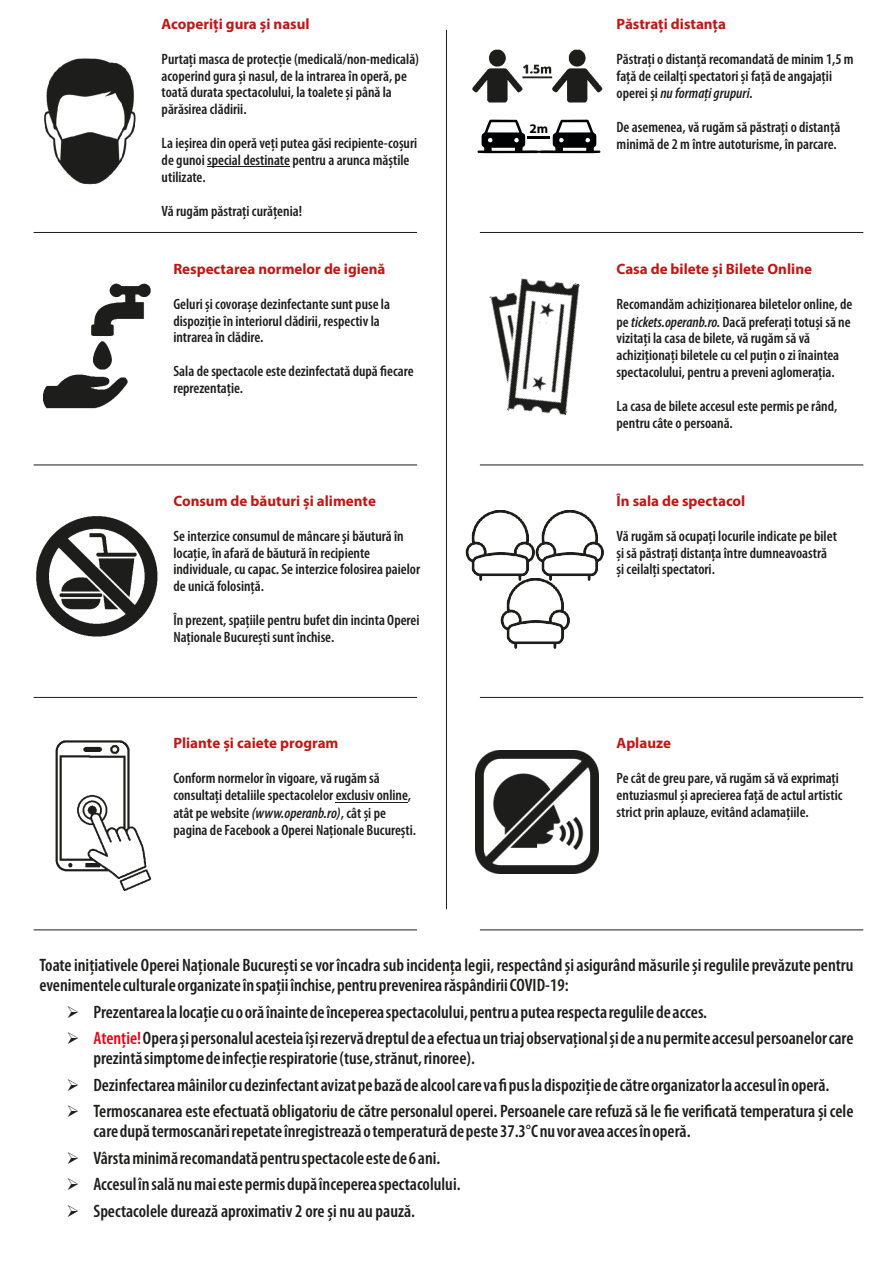
<style>
.page{position:relative;width:893px;height:1263px;background:#fff}
.page>*{position:absolute;margin:0;border:0;box-sizing:border-box;transform-origin:0 0}
.t1{font:600 condensed 18px/20.2px "Myriad Pro";color:#1d1d1b}
.t2{font:600 condensed 15px/17px "Myriad Pro";color:#1d1d1b}
.t3{font:700 15px "Myriad Pro";color:#c01717}
.t4{font:700 13.2px "Myriad Pro";color:#010203}
.s1{font-style:italic}
.s2{color:#e30614}
</style>
<div class="page">
<img style="left:44px;top:58px;width:92px;height:127px">
<img style="left:36px;top:516px;width:122px;height:121px">
<hr style="left:207px;top:166px;width:83px;height:1px;background:#1d1d1b">
<hr style="left:446px;top:30px;width:1px;height:879px;background:#1d1d1b">
<hr style="left:34px;top:232px;width:383px;height:1px;background:#1d1d1b">
<hr style="left:34px;top:464px;width:383px;height:1px;background:#1d1d1b">
<hr style="left:34px;top:697px;width:383px;height:1px;background:#1d1d1b">
<hr style="left:34px;top:929px;width:383px;height:1px;background:#1d1d1b">
<hr style="left:480px;top:232px;width:383px;height:1px;background:#1d1d1b">
<hr style="left:480px;top:464px;width:383px;height:1px;background:#1d1d1b">
<hr style="left:480px;top:697px;width:383px;height:1px;background:#1d1d1b">
<hr style="left:480px;top:929px;width:383px;height:1px;background:#1d1d1b">
<img style="left:472px;top:49px;width:131px;height:54px">
<img style="left:43px;top:283px;width:108px;height:126px">
<img style="left:489px;top:278px;width:91px;height:138px">
<img style="left:501px;top:580px;width:69px;height:68px">
<img style="left:466px;top:511px;width:138px;height:69px">
<img style="left:55px;top:740px;width:97px;height:151px">
<img style="left:475px;top:751px;width:123px;height:123px">
<hr style="left:336px;top:802px;width:72px;height:1px;background:#1d1d1b">
<svg style="left:477px;top:120px;width:124px;height:34px"></svg>
<hr style="left:527px;top:136px;width:23px;height:2px;background:#010203">
<p class="t3" style="left:162px;top:17px;width:150px">Acoperiți gura și nasul</p>
<p class="t2" style="left:162px;top:51px;width:259px">Purtaţi masca de protecţie (medicală/non-medicală) acoperind gura și nasul, de la intrarea în operă, pe toată durata spectacolului, la toalete și până la părăsirea clădirii.</p>
<p class="t2" style="left:162px;top:136px;width:257px">La ieșirea din operă veţi putea găsi recipiente-coșuri de gunoi special destinate pentru a arunca măștile utilizate.</p>
<p class="t2" style="left:162px;top:204px;width:142px">Vă rugăm păstraţi curăţenia!</p>
<p class="t3" style="left:173px;top:262px;width:214px">Respectarea normelor de igienă</p>
<p class="t2" style="left:173px;top:296px;width:218px">Geluri și covorașe dezinfectante sunt puse la dispoziţie în interiorul clădirii, respectiv la intrarea în clădire.</p>
<p class="t2" style="left:173px;top:364px;width:242px">Sala de spectacole este dezinfectată după fiecare reprezentaţie.</p>
<p class="t3" style="left:173px;top:494px;width:204px">Consum de băuturi și alimente</p>
<p class="t2" style="left:173px;top:528px;width:248px">Se interzice consumul de mâncare şi băutură în locaţie, în afară de băutură în recipiente individuale, cu capac. Se interzice folosirea paielor de unică folosinţă.</p>
<p class="t2" style="left:173px;top:613px;width:248px">În prezent, spaţiile pentru bufet din incinta Operei<br>Naţionale București sunt închise.</p>
<p class="t3" style="left:173px;top:737px;width:167px">Pliante și caiete program</p>
<p class="t2" style="left:173px;top:771px;width:244px">Conform normelor în vigoare, vă rugăm să consultaţi detaliile spectacolelor exclusiv online, atât pe website <span class="s1">(www.operanb.ro)</span>, cât și pe pagina de Facebook a Operei Naţionale București.</p>
<p class="t4" style="left:529px;top:123px;width:20px">2m</p>
<p class="t3" style="left:617px;top:17px;width:111px">Păstrați distanța</p>
<p class="t2" style="left:617px;top:51px;width:239px;line-height:17.4px">Păstraţi o distanţă recomandată de minim 1,5 m faţă de ceilalţi spectatori și faţă de angajaţii operei și <span class="s1">nu formați grupuri.</span></p>
<p class="t2" style="left:617px;top:120px;width:225px">De asemenea, vă rugăm să păstraţi o distanţă minimă de 2 m între autoturisme, în parcare.</p>
<p class="t3" style="left:617px;top:262px;width:197px">Casa de bilete și Bilete Online</p>
<p class="t2" style="left:617px;top:296px;width:237px">Recomandăm achiziţionarea biletelor online, de pe <span class="s1">tickets.operanb.ro.</span> Dacă preferaţi totuși să ne vizitaţi la casa de bilete, vă rugăm să vă achiziţionaţi biletele cu cel puţin o zi înaintea spectacolului, pentru a preveni aglomeraţia.</p>
<p class="t2" style="left:617px;top:399px;width:222px">La casa de bilete accesul este permis pe rând, pentru câte o persoană.</p>
<p class="t3" style="left:617px;top:494px;width:130px">În sala de spectacol</p>
<p class="t2" style="left:617px;top:528px;width:222px">Vă rugăm să ocupaţi locurile indicate pe bilet și să păstraţi distanţa între dumneavoastră și ceilalţi spectatori.</p>
<p class="t3" style="left:617px;top:737px;width:56px">Aplauze</p>
<p class="t2" style="left:617px;top:771px;width:228px">Pe cât de greu pare, vă rugăm să vă exprimaţi entuziasmul și aprecierea faţă de actul artistic strict prin aplauze, evitând aclamaţiile.</p>
<p class="t1" style="left:39px;top:956px;width:816px">Toate iniţiativele Operei Naţionale București se vor încadra sub incidenţa legii, respectând și asigurând măsurile și regulile prevăzute pentru evenimentele culturale organizate în spaţii închise, pentru prevenirea răspândirii COVID-19:</p>
<p class="t1" style="left:66px;top:1003px;width:642px">➢ Prezentarea la locaţie cu o oră înainte de începerea spectacolului, pentru a putea respecta regulile de acces.</p>
<p class="t1" style="left:93px;top:1029px;width:761px;text-indent:-27px">➢ <span class="s2">Atenţie!</span>Opera și personalul acesteia își rezervă dreptul de a efectua un triaj observaţional și de a nu permite accesul persoanelor care prezintă simptome de infecţie respiratorie (tuse, strănut, rinoree).</p>
<p class="t1" style="left:66px;top:1076px;width:765px">➢ Dezinfectarea mâinilor cu dezinfectant avizat pe bază de alcool care va fi pus la dispoziţie de către organizator la accesul în operă.</p>
<p class="t1" style="left:93px;top:1102px;width:762px;text-indent:-27px">➢ Termoscanarea este efectuată obligatoriu de către personalul operei. Persoanele care refuză să le fie verificată temperatura și cele care după termoscanări repetate înregistrează o temperatură de peste 37.3°C nu vor avea acces în operă.</p>
<p class="t1" style="left:66px;top:1149px;width:375px">➢ Vârsta minimă recomandată pentru spectacole este de 6 ani.</p>
<p class="t1" style="left:66px;top:1175px;width:396px">➢ Accesul în sală nu mai este permis după începerea spectacolului.</p>
<p class="t1" style="left:66px;top:1202px;width:350px">➢ Spectacolele durează aproximativ 2 ore și nu au pauză.</p>
</div>
